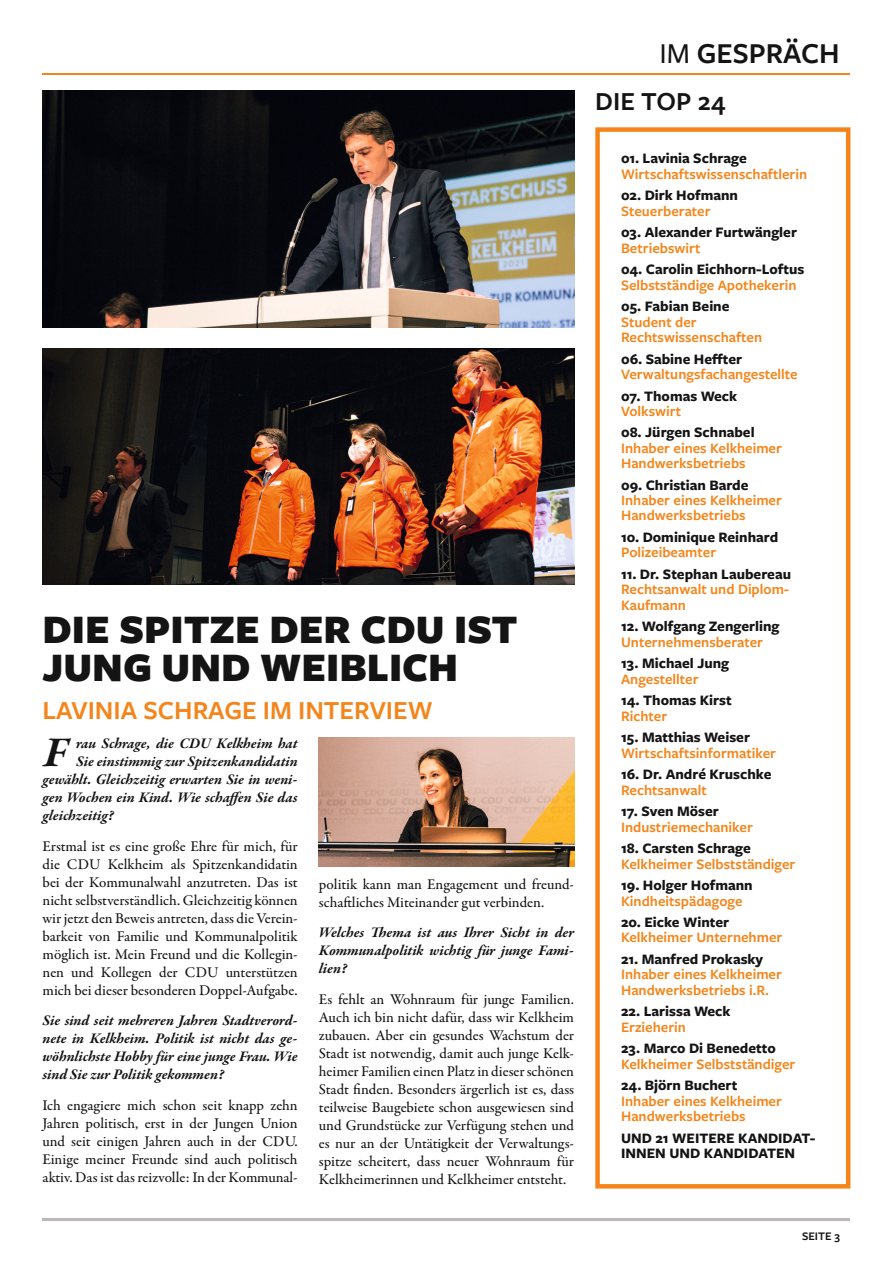
<style>
.page{position:relative;width:893px;height:1263px;background:#fff}
.page>*{position:absolute;margin:0;border:0;box-sizing:border-box;transform-origin:0 0}
.t1{font:italic 700 43.35px "Garamond Premr Pro";color:#131413}
.t2{font:900 42px/37.5px "Freight Sans Pro";color:#131413}
.t3{font:600 30px "Freight Sans Pro";color:#131413}
.t4{font:600 27px "Freight Sans Pro";color:#f5851a}
.t5{font:600 27px "Freight Sans Pro";color:#131413}
.t6{font:500 15px/18px "Garamond Premr Pro";color:#131413;text-align:justify}
.t7{font:600 15px/15.3px "Freight Sans Pro";color:#f5851a}
.t8{font:italic 700 15px/18px "Garamond Premr Pro";color:#131413;text-align:justify}
.t9{font:700 15px/15.3px "Freight Sans Pro";color:#131413}
.t10{font:600 12px "Freight Sans Pro";color:#131413}
.s1{font-weight:500}
.s2{font-weight:700;color:#131413}
.s3{font-weight:600;color:#f5851a}
</style>
<div class="page">
<img style="left:43px;top:348px;width:531px;height:236px">
<div style="left:595px;top:127px;width:255px;height:1061px;border:4px solid #f5851a"></div>
<hr style="left:43px;top:1218px;width:807px;height:2px;background:#bcb8bb">
<hr style="left:43px;top:74px;width:807px;height:1px;background:#f5851a">
<img style="left:43px;top:91px;width:531px;height:236px">
<img style="left:319px;top:737px;width:255px;height:130px">
<p class="t2" style="left:43px;top:609px;width:477px">DIE SPITZE DER CDU IST<br>JUNG UND WEIBLICH</p>
<p class="t4" style="left:43px;top:692px;width:392px">LAVINIA SCHRAGE IM INTERVIEW</p>
<p class="t1" style="left:44px;top:726px;width:25px">F</p>
<p class="t8" style="left:76px;top:735px;width:223px">rau Schrage, die CDU Kelkheim hat</p>
<p class="t8" style="left:76px;top:753px;width:223px">Sie einstimmig zur Spitzenkandidatin</p>
<p class="t8" style="left:43px;top:771px;width:257px">gewählt. Gleichzeitig erwarten Sie in weni-</p>
<p class="t8" style="left:43px;top:789px;width:257px">gen Wochen ein Kind. Wie schaffen Sie das</p>
<p class="t8" style="left:43px;top:807px;width:73px">gleichzeitig?</p>
<p class="t6" style="left:43px;top:837px;width:257px">Erstmal ist es eine große Ehre für mich, für die CDU Kelkheim als Spitzenkandidatin bei der Kommunalwahl anzutreten. Das ist nicht selbstverständlich. Gleichzeitig können wir jetzt den Beweis antreten, dass die Verein&shy;barkeit von Familie und Kommunalpolitik möglich ist. Mein Freund und die Kollegin&shy;nen und Kollegen der CDU unterstützen mich bei dieser besonderen Doppel-Aufgabe.</p>
<p class="t8" style="left:43px;top:1012px;width:257px">Sie sind seit mehreren Jahren Stadtverord&shy;nete in Kelkheim. Politik ist nicht das ge&shy;wöhnlichste Hobby für eine junge Frau. Wie sind Sie zur Politik gekommen?</p>
<p class="t6" style="left:43px;top:1097px;width:257px">Ich engagiere mich schon seit knapp zehn Jahren politisch, erst in der Jungen Union und seit einigen Jahren auch in der CDU.<br>Einige meiner Freunde sind auch politisch aktiv. Das ist das reizvolle: In der Kommunal-</p>
<p class="t6" style="left:319px;top:875px;width:257px">politik kann man Engagement und freund&shy;schaftliches Miteinander gut verbinden.</p>
<p class="t8" style="left:319px;top:924px;width:257px">Welches Thema ist aus Ihrer Sicht in der Kommunalpolitik wichtig für junge Fami&shy;lien?</p>
<p class="t6" style="left:319px;top:991px;width:257px">Es fehlt an Wohnraum für junge Familien.<br>Auch ich bin nicht dafür, dass wir Kelkheim zubauen. Aber ein gesundes Wachstum der Stadt ist notwendig, damit auch junge Kelk&shy;heimer Familien einen Platz in dieser schönen Stadt finden. Besonders ärgerlich ist es, dass teilweise Baugebiete schon ausgewiesen sind und Grundstücke zur Verfügung stehen und es nur an der Untätigkeit der Verwaltungs&shy;spitze scheitert, dass neuer Wohnraum für Kelkheimerinnen und Kelkheimer entsteht.</p>
<p class="t3" style="left:659px;top:33px;width:182px"><span class="s1">IM</span> GESPRÄCH</p>
<p class="t5" style="left:595px;top:83px;width:132px">DIE TOP 24</p>
<p class="t7" style="left:621px;top:150px;width:188px"><span class="s2">01. Lavinia Schrage<br></span>Wirtschaftswissenschaftlerin</p>
<p class="t9" style="left:621px;top:187px;width:118px">02. Dirk Hofmann<br><span class="s3">Steuerberater</span></p>
<p class="t9" style="left:621px;top:224px;width:177px">03. Alexander Furtwängler<br><span class="s3">Betriebswirt</span></p>
<p class="t9" style="left:621px;top:261px;width:185px">04. Carolin Eichhorn-Loftus<br><span class="s3">Selbstständige Apothekerin</span></p>
<p class="t7" style="left:621px;top:298px;width:143px"><span class="s2">05. Fabian Beine<br></span>Student der<br>Rechtswissenschaften</p>
<p class="t7" style="left:621px;top:350px;width:178px"><span class="s2">06. Sabine Heffter<br></span>Verwaltungsfachangestellte</p>
<p class="t9" style="left:621px;top:387px;width:118px">07. Thomas Weck<br><span class="s3">Volkswirt</span></p>
<p class="t7" style="left:621px;top:424px;width:162px"><span class="s2">08. Jürgen Schnabel<br></span>Inhaber eines Kelkheimer<br>Handwerksbetriebs</p>
<p class="t7" style="left:621px;top:477px;width:162px"><span class="s2">09. Christian Barde<br></span>Inhaber eines Kelkheimer<br>Handwerksbetriebs</p>
<p class="t9" style="left:621px;top:529px;width:159px">10. Dominique Reinhard<br><span class="s3">Polizeibeamter</span></p>
<p class="t7" style="left:621px;top:566px;width:171px"><span class="s2">11. Dr. Stephan Laubereau<br></span>Rechtsanwalt und Diplom-<br>Kaufmann</p>
<p class="t9" style="left:621px;top:618px;width:160px">12. Wolfgang Zengerling<br><span class="s3">Unternehmensberater</span></p>
<p class="t9" style="left:621px;top:655px;width:110px">13. Michael Jung<br><span class="s3">Angestellter</span></p>
<p class="t9" style="left:621px;top:692px;width:112px">14. Thomas Kirst<br><span class="s3">Richter</span></p>
<p class="t7" style="left:621px;top:729px;width:156px"><span class="s2">15. Matthias Weiser<br></span>Wirtschaftsinformatiker</p>
<p class="t9" style="left:621px;top:766px;width:152px">16. Dr. André Kruschke<br><span class="s3">Rechtsanwalt</span></p>
<p class="t7" style="left:621px;top:803px;width:133px"><span class="s2">17. Sven Möser<br></span>Industriemechaniker</p>
<p class="t7" style="left:621px;top:840px;width:176px"><span class="s2">18. Carsten Schrage<br></span>Kelkheimer Selbstständiger</p>
<p class="t7" style="left:621px;top:877px;width:133px"><span class="s2">19. Holger Hofmann<br></span>Kindheitspädagoge</p>
<p class="t7" style="left:621px;top:914px;width:163px"><span class="s2">20. Eicke Winter<br></span>Kelkheimer Unternehmer</p>
<p class="t7" style="left:621px;top:951px;width:162px"><span class="s2">21. Manfred Prokasky<br></span>Inhaber eines Kelkheimer<br>Handwerksbetriebs i.R.</p>
<p class="t9" style="left:621px;top:1003px;width:111px">22. Larissa Weck<br><span class="s3">Erzieherin</span></p>
<p class="t7" style="left:621px;top:1040px;width:176px"><span class="s2">23. Marco Di Benedetto<br></span>Kelkheimer Selbstständiger</p>
<p class="t7" style="left:621px;top:1077px;width:162px"><span class="s2">24. Björn Buchert<br></span>Inhaber eines Kelkheimer<br>Handwerksbetriebs</p>
<p class="t9" style="left:621px;top:1129px;width:196px">UND 21 WEITERE KANDIDAT-<br>INNEN UND KANDIDATEN</p>
<p class="t10" style="left:802px;top:1228px;width:39px">SEITE 3</p>
</div>
